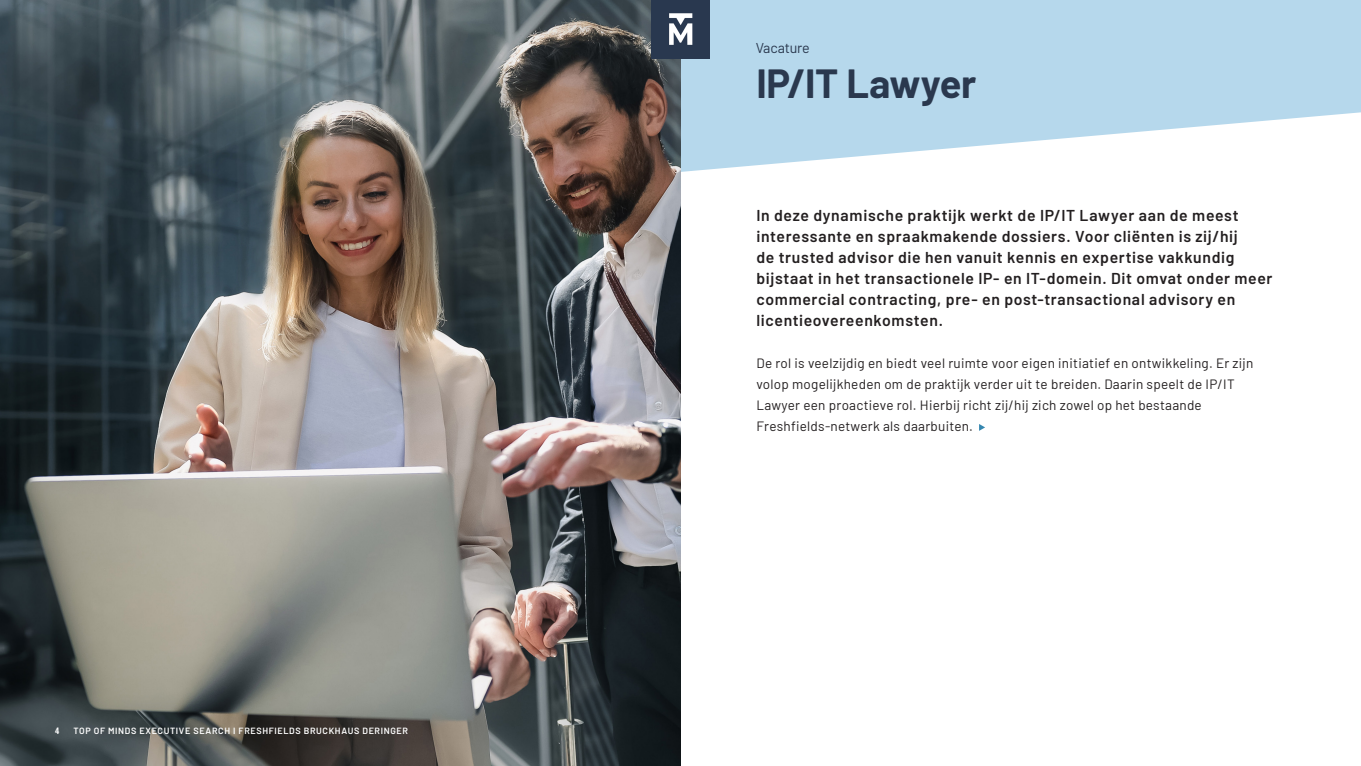
<style>
.page{position:relative;width:1361px;height:766px;background:#fff}
.page>*{position:absolute;margin:0;border:0;box-sizing:border-box;transform-origin:0 0}
.Page_header_kopie{font:700 39.75px "Barlow";letter-spacing:-.01em;color:#2a384e}
.t1{font:600 15.75px/21px "Barlow";letter-spacing:.04em;color:#231f20}
.t2{font:14.25px "Barlow";letter-spacing:-.01em;color:#2a384e}
.t3{font:13.5px/21px "Barlow";letter-spacing:.02em;color:#231f20}
.t4{font:600 9px "Barlow";letter-spacing:.07em;color:#fff}
.t5{font:700 condensed 9px "Open Sans";color:#fff}
</style>
<div class="page">
<svg style="left:680px;top:0;width:681px;height:231px;fill:#b6d8ec"></svg>
<img style="left:0;top:0;width:680px;height:765px">
<img style="left:651px;top:0;width:58px;height:58px">
<svg style="left:979px;top:424px;width:6px;height:6px"></svg>
<p class="t5" style="left:55px;top:724px;width:6px">4</p>
<p class="t4" style="left:73px;top:724px;width:336px">TOP OF MINDS EXECUTIVE SEARCH I FRESHFIELDS BRUCKHAUS DERINGER</p>
<p class="t2" style="left:755px;top:37px;width:56px">Vacature</p>
<p class="Page_header_kopie" style="left:756px;top:54px;width:222px">IP/IT Lawyer</p>
<p class="t1" style="left:756px;top:203px;width:517px">In deze dynamische praktijk werkt de IP/IT Lawyer aan de meest interessante en spraakmakende dossiers. Voor cliënten is zij/hij<br>de trusted advisor die hen vanuit kennis en expertise vakkundig bijstaat in het transactionele IP- en IT-domein. Dit omvat onder meer commercial contracting, pre- en post-transactional advisory en licentieovereenkomsten.</p>
<p class="t3" style="left:756px;top:351px;width:498px">De rol is veelzijdig en biedt veel ruimte voor eigen initiatief en ontwikkeling. Er zijn volop mogelijkheden om de praktijk verder uit te breiden. Daarin speelt de IP/IT Lawyer een proactieve rol. Hierbij richt zij/hij zich zowel op het bestaande Freshfields-netwerk als daarbuiten.</p>
</div>
